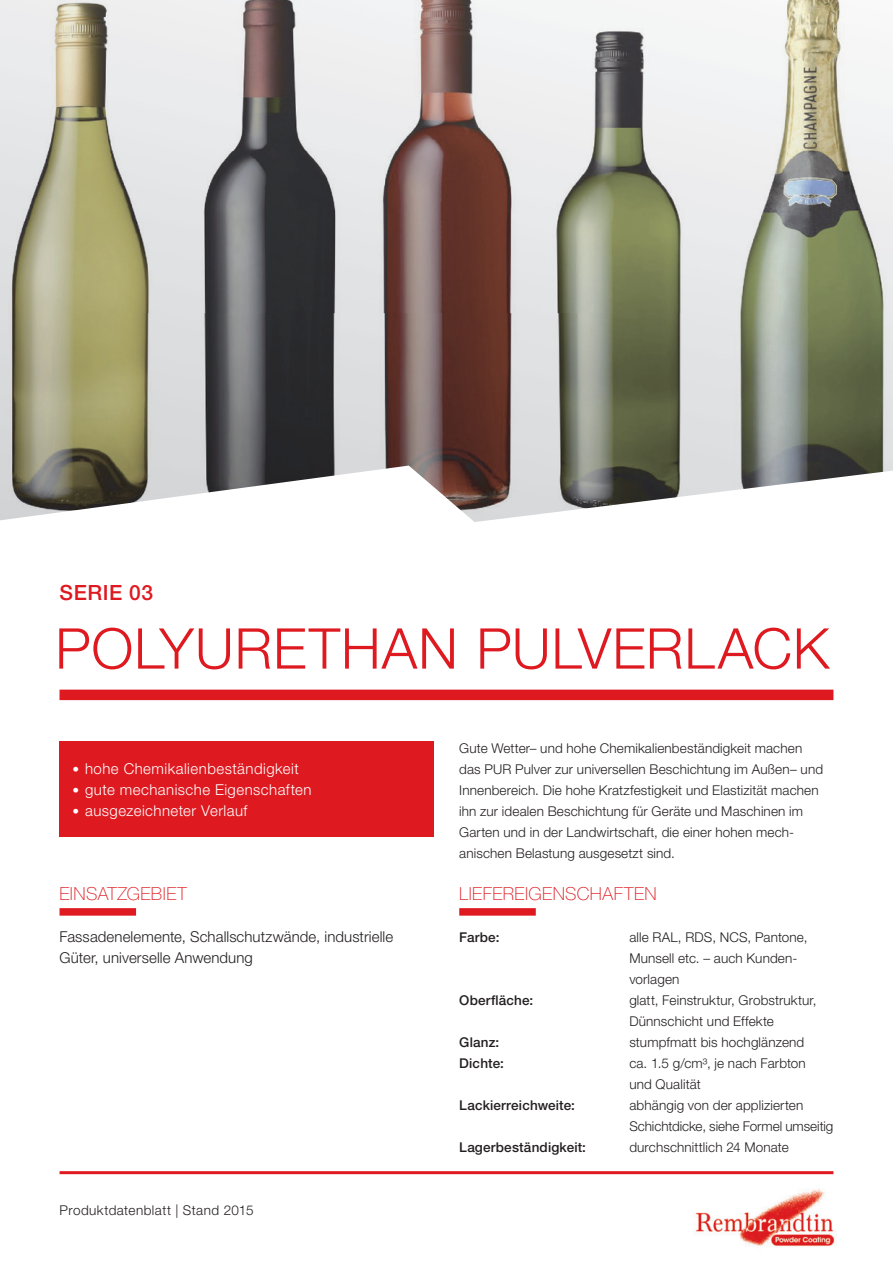
<style>
.page{position:relative;width:893px;height:1263px;background:#fff}
.page>*{position:absolute;margin:0;border:0;box-sizing:border-box;transform-origin:0 0}
.t1{font:300 56.25px "Helvetica Neue LT Pro";letter-spacing:.015em;color:#de1920}
.t2{font:500 21px "Helvetica Neue LT Pro";letter-spacing:.025em;color:#de1920}
.t3{font:100 18px "Helvetica Neue LT Pro";letter-spacing:.025em;color:#de1920}
.t4{font:300 15px "Helvetica Neue LT Pro";letter-spacing:.03em;color:#fff}
.t5{font:300 15px/21px "Helvetica Neue LT Pro";letter-spacing:.005em;color:#231f20}
.t6{font:300 13.5px/21px "Helvetica Neue LT Pro";letter-spacing:.01em;color:#231f20}
.t7{font:500 13.5px "Helvetica Neue LT Pro";letter-spacing:.015em;color:#231f20}
.t8{font:300 13.5px "Helvetica Neue LT Pro";letter-spacing:.035em;color:#231f20}
.s1{font-size:13.5px}
</style>
<div class="page">
<hr style="left:60px;top:1171px;width:773px;height:3px;background:#de1920">
<img style="left:695px;top:1188px;width:140px;height:59px">
<div style="left:60px;top:690px;width:773px;height:10px;background:#de1920"></div>
<div style="left:60px;top:741px;width:374px;height:95px;background:#de1920"></div>
<div style="left:60px;top:908px;width:76px;height:8px;background:#de1920"></div>
<div style="left:459px;top:908px;width:77px;height:8px;background:#de1920"></div>
<img style="left:0;top:0;width:735px;height:313px">
<img style="left:735px;top:0;width:158px;height:490px">
<img style="left:0;top:313px;width:578px;height:209px">
<img style="left:577px;top:313px;width:159px;height:196px">
<h2 class="t2" style="left:60px;top:580px;width:95px">SERIE 03</h2>
<h1 class="t1" style="left:55px;top:614px;width:775px">POLYURETHAN PULVERLACK</h1>
<p class="t4" style="left:72px;top:759px;width:228px"><span class="s1">•</span> hohe Chemikalienbeständigkeit</p>
<p class="t4" style="left:72px;top:780px;width:241px"><span class="s1">•</span> gute mechanische Eigenschaften</p>
<p class="t4" style="left:72px;top:801px;width:177px"><span class="s1">•</span> ausgezeichneter Verlauf</p>
<h3 class="t3" style="left:60px;top:882px;width:129px">EINSATZGEBIET</h3>
<p class="t5" style="left:60px;top:925px;width:335px">Fassadenelemente, Schallschutzwände, industrielle<br>Güter, universelle Anwendung</p>
<p class="t8" style="left:60px;top:1202px;width:195px">Produktdatenblatt | Stand 2015</p>
<p class="t6" style="left:459px;top:737px;width:365px">Gute Wetter– und hohe Chemikalienbeständigkeit machen das PUR Pulver zur universellen Beschichtung im Außen– und Innenbereich. Die hohe Kratzfestigkeit und Elastizität machen ihn zur idealen Beschichtung für Geräte und Maschinen im Garten und in der Landwirtschaft, die einer hohen mech&shy;anischen Belastung ausgesetzt sind.</p>
<h3 class="t3" style="left:459px;top:882px;width:199px">LIEFEREIGENSCHAFTEN</h3>
<p class="t7" style="left:459px;top:929px;width:42px">Farbe:</p>
<p class="t6" style="left:629px;top:926px;width:180px">alle RAL, RDS, NCS, Pantone,<br>Munsell etc. – auch Kunden&shy;vorlagen</p>
<p class="t7" style="left:459px;top:992px;width:76px">Oberfläche:</p>
<p class="t6" style="left:629px;top:989px;width:189px">glatt, Feinstruktur, Grobstruktur,<br>Dünnschicht und Effekte</p>
<p class="t7" style="left:459px;top:1034px;width:42px">Glanz:</p>
<p class="t6" style="left:629px;top:1031px;width:177px">stumpfmatt bis hochglänzend</p>
<p class="t7" style="left:459px;top:1055px;width:46px">Dichte:</p>
<p class="t6" style="left:629px;top:1052px;width:178px">ca. 1.5 g/cm³, je nach Farbton und Qualität</p>
<p class="t7" style="left:459px;top:1097px;width:117px">Lackierreichweite:</p>
<p class="t6" style="left:629px;top:1094px;width:206px">abhängig von der applizierten<br>Schichtdicke, siehe Formel umseitig</p>
<p class="t7" style="left:459px;top:1139px;width:128px">Lagerbeständigkeit:</p>
<p class="t6" style="left:629px;top:1136px;width:161px">durchschnittlich 24 Monate</p>
</div>
